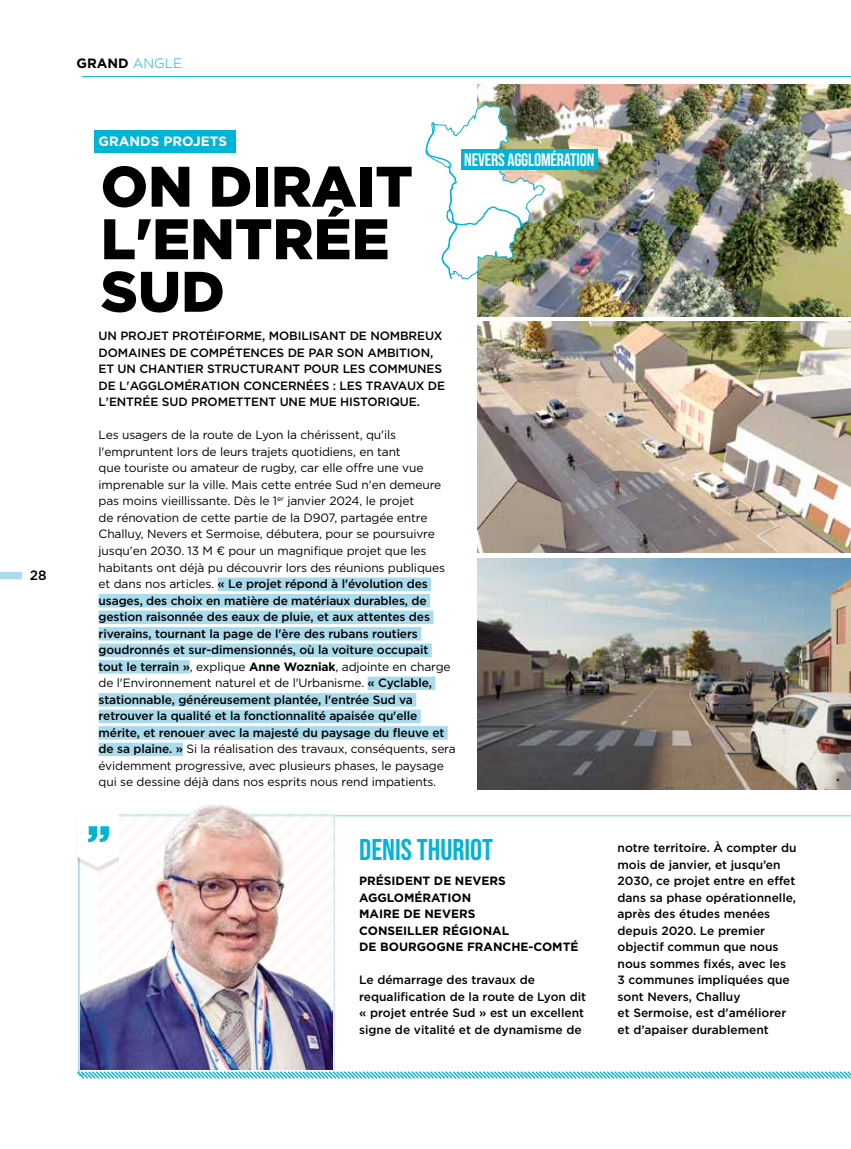
<style>
.page{position:relative;width:851px;height:1149px;background:#fff}
.page>*{position:absolute;margin:0;border:0;box-sizing:border-box;transform-origin:0 0}
.t1{font:900 57px/52.5px "Gotham";color:#000}
.t2{font:30px "Bebas Neue";color:#00b4d5}
.t3{font:18px "Bebas Neue";letter-spacing:-.01em;color:#fff}
.t4{font:700 13.5px "Gotham";color:#fff}
.t5{font:700 13.5px "Gotham";color:#000}
.t6{font:500 13.5px "Gotham";color:#000}
.t7{font:12px/16.5px "Gotham";letter-spacing:-.01em;color:#000}
.t8{font:500 12px/16.5px "Gotham";color:#000}
.t9{font:700 12px/16.5px "Gotham";color:#000}
.s1{font-weight:300;color:#00b4d5}
.s2{font-weight:500}
.s3{font-weight:700}
</style>
<div class="page">
<img style="left:477px;top:85px;width:373px;height:231px">
<img style="left:477px;top:321px;width:373px;height:231px">
<img style="left:477px;top:558px;width:373px;height:231px">
<hr style="left:82px;top:76px;width:768px;height:1px;background:#00b4d5">
<div style="left:0;top:571px;width:22px;height:8px;background:#aadbec"></div>
<div style="left:94px;top:130px;width:142px;height:22px;background:#00b4d5"></div>
<div style="left:217px;top:577px;width:214px;height:14px;background:#aadbec"></div>
<div style="left:99px;top:594px;width:331px;height:13px;background:#aadbec"></div>
<div style="left:99px;top:610px;width:334px;height:14px;background:#aadbec"></div>
<div style="left:99px;top:627px;width:322px;height:13px;background:#aadbec"></div>
<div style="left:99px;top:643px;width:332px;height:14px;background:#aadbec"></div>
<div style="left:99px;top:660px;width:91px;height:13px;background:#aadbec"></div>
<div style="left:367px;top:676px;width:68px;height:14px;background:#aadbec"></div>
<div style="left:99px;top:693px;width:317px;height:13px;background:#aadbec"></div>
<div style="left:99px;top:709px;width:322px;height:14px;background:#aadbec"></div>
<div style="left:99px;top:726px;width:348px;height:13px;background:#aadbec"></div>
<div style="left:99px;top:742px;width:84px;height:14px;background:#aadbec"></div>
<img style="left:191px;top:805px;width:53px;height:8px">
<svg style="left:76px;top:813px;width:774px;height:266px"></svg>
<img style="left:425px;top:89px;width:120px;height:192px">
<div style="left:461px;top:149px;width:136px;height:21px;background:#00b4d5"></div>
<p class="t6" style="left:30px;top:566px;width:18px">28</p>
<p class="t5" style="left:77px;top:54px;width:107px">GRAND <span class="s1">ANGLE</span></p>
<p class="t4" style="left:99px;top:132px;width:130px">GRANDS PROJETS</p>
<h1 class="t1" style="left:101px;top:159px;width:314px">ON DIRAIT<br>L'ENTRÉE<br>SUD</h1>
<p class="t8" style="left:99px;top:327px;width:348px">UN PROJET PROTÉIFORME, MOBILISANT DE NOMBREUX DOMAINES DE COMPÉTENCES DE PAR SON AMBITION, ET UN CHANTIER STRUCTURANT POUR LES COMMUNES DE L'AGGLOMÉRATION CONCERNÉES : LES TRAVAUX DE L'ENTRÉE SUD PROMETTENT UNE MUE HISTORIQUE.</p>
<p class="t7" style="left:99px;top:426px;width:358px">Les usagers de la route de Lyon la chérissent, qu'ils l'empruntent lors de leurs trajets quotidiens, en tant<br>que touriste ou amateur de rugby, car elle offre une vue imprenable sur la ville. Mais cette entrée Sud n'en demeure pas moins vieillissante. Dès le 1<sup>er</sup> janvier 2024, le projet<br>de rénovation de cette partie de la D907, partagée entre Challuy, Nevers et Sermoise, débutera, pour se poursuivre jusqu'en 2030. 13 M € pour un magnifique projet que les habitants ont déjà pu découvrir lors des réunions publiques et dans nos articles. <span class="s2">« Le projet répond à l'évolution des usages, des choix en matière de matériaux durables, de gestion raisonnée des eaux de pluie, et aux attentes des riverains, tournant la page de l'ère des rubans routiers goudronnés et sur-dimensionnés, où la voiture occupait tout le terrain »</span>, explique <span class="s3">Anne Wozniak</span>, adjointe en charge de l'Environnement naturel et de l'Urbanisme. <span class="s2">« Cyclable, stationnable, généreusement plantée, l'entrée Sud va retrouver la qualité et la fonctionnalité apaisée qu'elle mérite, et renouer avec la majesté du paysage du fleuve et de sa plaine. »</span> Si la réalisation des travaux, conséquents, sera évidemment progressive, avec plusieurs phases, le paysage qui se dessine déjà dans nos esprits nous rend impatients.</p>
<h3 class="t3" style="left:464px;top:149px;width:132px">NEVERS AGGLOMÉRATION</h3>
<h2 class="t2" style="left:359px;top:832px;width:135px">DENIS THURIOT</h2>
<p class="t9" style="left:359px;top:872px;width:221px">PRÉSIDENT DE NEVERS<br>AGGLOMÉRATION<br>MAIRE DE NEVERS<br>CONSEILLER RÉGIONAL<br>DE BOURGOGNE FRANCHE-COMTÉ</p>
<p class="t8" style="left:359px;top:971px;width:228px">Le démarrage des travaux de requalification de la route de Lyon dit « projet entrée Sud » est un excellent signe de vitalité et de dynamisme de</p>
<p class="t8" style="left:617px;top:839px;width:181px">notre territoire. À compter du mois de janvier, et jusqu’en<br>2030, ce projet entre en effet dans sa phase opérationnelle, après des études menées depuis 2020. Le premier objectif commun que nous nous sommes fixés, avec les<br>3 communes impliquées que sont Nevers, Challuy<br>et Sermoise, est d'améliorer et d’apaiser durablement</p>
</div>
